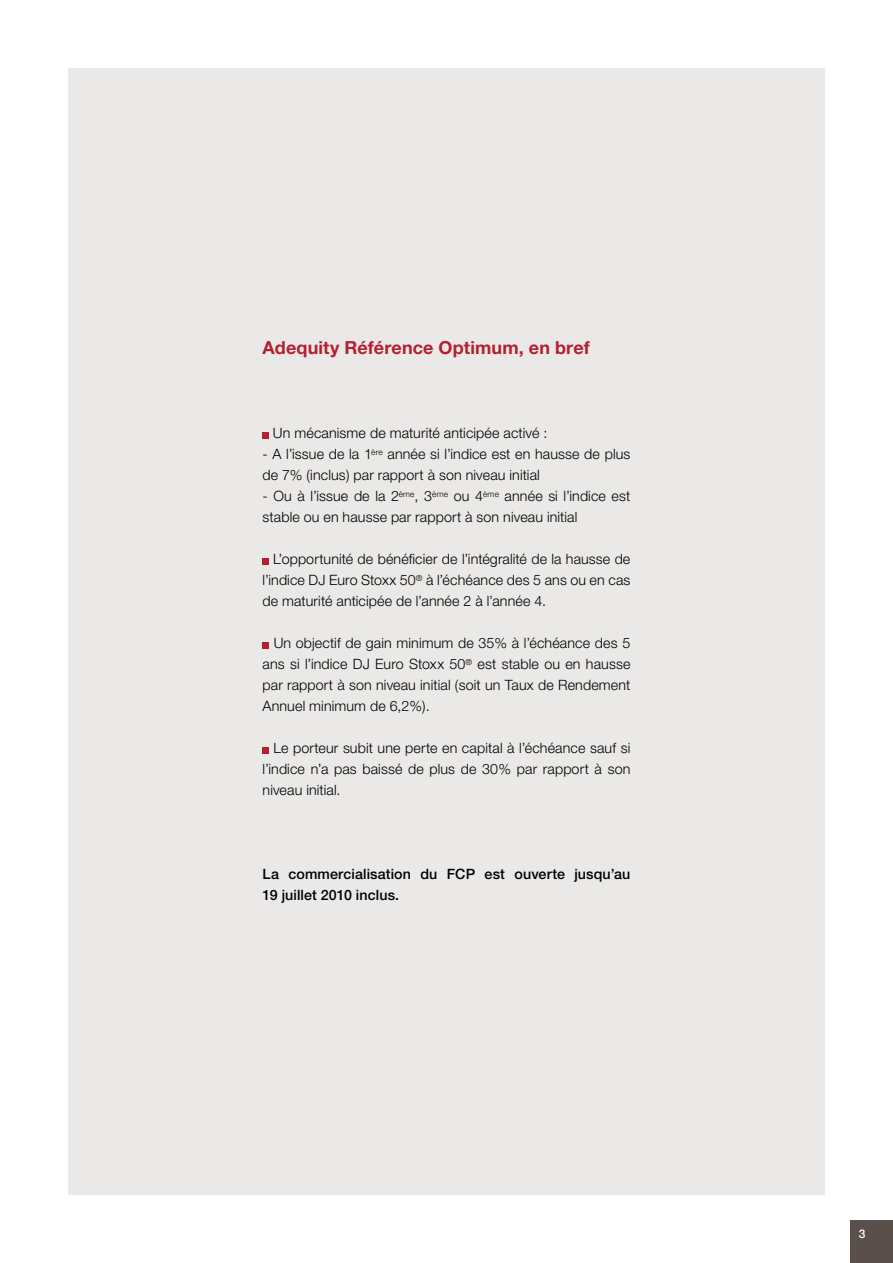
<style>
.page{position:relative;width:893px;height:1263px;background:#fff}
.page>*{position:absolute;margin:0;border:0;box-sizing:border-box;transform-origin:0 0}
.t1{font:700 18px "Helvetica Neue";letter-spacing:.005em;color:#b42031}
.t2{font:300 14.25px/21px "Helvetica Neue";letter-spacing:.01em;color:#000;text-align:justify}
.t3{font:500 14.25px/21px "Helvetica Neue";letter-spacing:.01em;color:#000}
.t4{font:500 12px "Helvetica Neue";color:#fff}
</style>
<div class="page">
<div style="left:850px;top:1220px;width:43px;height:43px;background:#5a4f4a"></div>
<div style="left:68px;top:68px;width:757px;height:1127px;background:#ebe9e7"></div>
<svg style="left:263px;top:432px;width:6px;height:6px"></svg>
<svg style="left:263px;top:558px;width:6px;height:6px"></svg>
<svg style="left:263px;top:642px;width:6px;height:6px"></svg>
<svg style="left:263px;top:747px;width:6px;height:6px"></svg>
<p class="t1" style="left:263px;top:337px;width:329px">Adequity Référence Optimum, en bref</p>
<p class="t2" style="left:273px;top:422px;width:276px">Un mécanisme de maturité anticipée activé :</p>
<p class="t2" style="left:263px;top:443px;width:369px">- A l’issue de la 1<sup>ère</sup> année si l’indice est en hausse de plus de 7% (inclus) par rapport à son niveau initial</p>
<p class="t2" style="left:263px;top:485px;width:369px">- Ou à l’issue de la 2<sup>ème</sup>, 3<sup>ème</sup> ou 4<sup>ème</sup> année si l’indice est stable ou en hausse par rapport à son niveau initial</p>
<p class="t2" style="left:263px;top:548px;width:369px;text-indent:11px">L’opportunité de bénéficier de l’intégralité de la hausse de l’indice DJ Euro Stoxx 50<sup>®</sup> à l’échéance des 5 ans ou en cas de maturité anticipée de l’année 2 à l’année 4.</p>
<p class="t2" style="left:263px;top:632px;width:369px;text-indent:11px">Un objectif de gain minimum de 35% à l’échéance des 5 ans si l’indice DJ Euro Stoxx 50<sup>®</sup> est stable ou en hausse par rapport à son niveau initial (soit un Taux de Rendement Annuel minimum de 6,2%).</p>
<p class="t2" style="left:263px;top:737px;width:369px;text-indent:11px">Le porteur subit une perte en capital à l’échéance sauf si l’indice n’a pas baissé de plus de 30% par rapport à son niveau initial.</p>
<p class="t3" style="left:263px;top:864px;width:369px">La commercialisation du FCP est ouverte jusqu’au<br>19 juillet 2010 inclus.</p>
<p class="t4" style="left:859px;top:1227px;width:8px">3</p>
</div>
